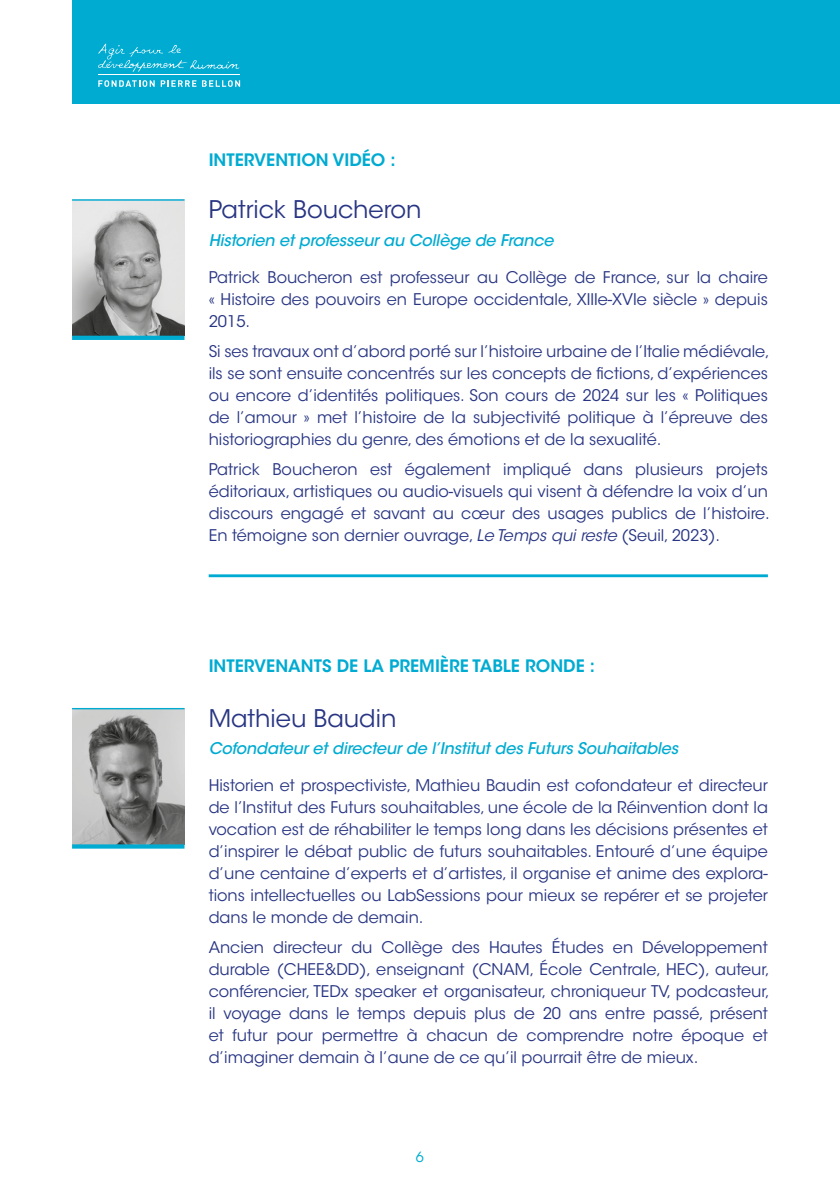
<style>
.page{position:relative;width:840px;height:1191px;background:#fff}
.page>*{position:absolute;margin:0;border:0;box-sizing:border-box;transform-origin:0 0}
.t1{font:24.2px "ITC Avant Garde Std";color:#283583}
.t2{font:600 17px "ITC Avant Garde Std";color:#00abd2}
.t3{font:16px/22px "ITC Avant Garde Std";color:#283583;text-align:justify}
.t4{font:italic 500 16px "ITC Avant Garde Std";letter-spacing:-.01em;color:#00abd2}
.t5{font:14px "ITC Avant Garde Std";color:#00abd2}
.s1{font-style:italic}
</style>
<div class="page">
<div style="left:72px;top:0;width:767px;height:103px;background:#00abd2"></div>
<hr style="left:98px;top:74px;width:142px;height:1px;background:#fff">
<svg style="left:98px;top:80px;width:57px;height:7px"></svg>
<svg style="left:161px;top:80px;width:35px;height:7px"></svg>
<svg style="left:202px;top:80px;width:38px;height:7px"></svg>
<svg style="left:98px;top:44px;width:142px;height:28px"></svg>
<img style="left:72px;top:201px;width:112px;height:135px">
<hr style="left:72px;top:199px;width:112px;height:2px;background:#00abd2">
<hr style="left:72px;top:336px;width:112px;height:4px;background:#00abd2">
<img style="left:72px;top:709px;width:112px;height:135px">
<hr style="left:72px;top:708px;width:112px;height:1px;background:#00abd2">
<svg style="left:72px;top:844px;width:112px;height:4px"></svg>
<hr style="left:208px;top:574px;width:559px;height:3px;background:#00abd2">
<p class="t2" style="left:208px;top:149px;width:188px">INTERVENTION VIDÉO :</p>
<h1 class="t1" style="left:208px;top:194px;width:214px">Patrick Boucheron</h1>
<p class="t4" style="left:208px;top:230px;width:346px">Historien et professeur au Collège de France</p>
<p class="t3" style="left:208px;top:266px;width:560px">Patrick Boucheron est professeur au Collège de France, sur la chaire « Histoire des pouvoirs en Europe occidentale, XIIIe-XVIe siècle » depuis 2015.</p>
<p class="t3" style="left:208px;top:340px;width:562px;text-align:left">Si ses travaux ont d’abord porté sur l’histoire urbaine de l’Italie médiévale, ils se sont ensuite concentrés sur les concepts de fictions, d’expériences ou encore d’identités politiques. Son cours de 2024 sur les « Politiques de l’amour » met l’histoire de la subjectivité politique à l’épreuve des historiographies du genre, des émotions et de la sexualité.</p>
<p class="t3" style="left:208px;top:458px;width:562px;text-align:left">Patrick Boucheron est également impliqué dans plusieurs projets éditoriaux, artistiques ou audio-visuels qui visent à défendre la voix d’un discours engagé et savant au cœur des usages publics de l’histoire.<br>En témoigne son dernier ouvrage, <span class="s1">Le Temps qui reste</span> (Seuil, 2023).</p>
<p class="t2" style="left:208px;top:655px;width:388px">INTERVENANTS DE LA PREMIÈRE TABLE RONDE :</p>
<h1 class="t1" style="left:208px;top:703px;width:189px">Mathieu Baudin</h1>
<p class="t4" style="left:208px;top:738px;width:471px">Cofondateur et directeur de l’Institut des Futurs Souhaitables</p>
<p class="t3" style="left:208px;top:774px;width:560px">Historien et prospectiviste, Mathieu Baudin est cofondateur et directeur de l’Institut des Futurs souhaitables, une école de la Réinvention dont la vocation est de réhabiliter le temps long dans les décisions présentes et d’inspirer le débat public de futurs souhaitables. Entouré d’une équipe d’une centaine d’experts et d’artistes, il organise et anime des explora&shy;tions intellectuelles ou LabSessions pour mieux se repérer et se projeter dans le monde de demain.</p>
<p class="t3" style="left:208px;top:936px;width:562px">Ancien directeur du Collège des Hautes Études en Développement durable (CHEE&amp;DD), enseignant (CNAM, École Centrale, HEC), auteur, conférencier, TEDx speaker et organisateur, chroniqueur TV, podcasteur, il voyage dans le temps depuis plus de 20 ans entre passé, présent et futur pour permettre à chacun de comprendre notre époque et d’imaginer demain à l’aune de ce qu’il pourrait être de mieux.</p>
<p class="t5" style="left:415px;top:1148px;width:10px">6</p>
</div>
